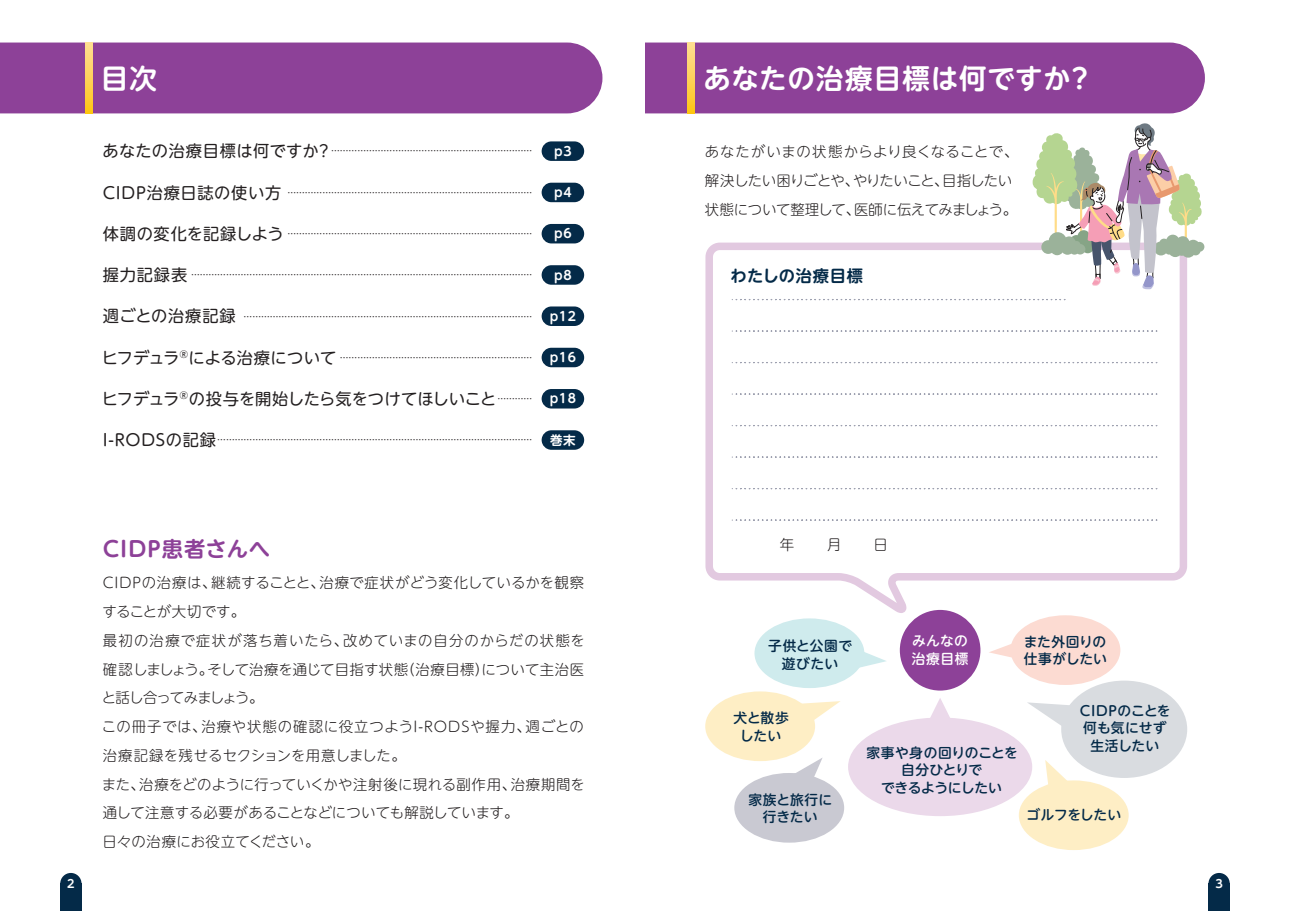
<style>
.page{position:relative;width:1290px;height:911px;background:#fff}
.page>*{position:absolute;margin:0;border:0;box-sizing:border-box;transform-origin:0 0}
.t1{font:700 27.5px "UD Shin M Go Pr 6 N De";letter-spacing:.03em;color:#fff}
.t2{font:700 21.25px "UD Shin M Go Pr 6 N De";letter-spacing:.05em;color:#8d4198}
.t3{font:16.25px "UD Shin M Go Pr 6 N";letter-spacing:-.005em;color:#231f20}
.t4{font:700 16.25px "UD Shin M Go Pr 6 N De";letter-spacing:.04em;color:#042a48}
.t5{font:300 14.38px/28.8px "UD Shin M Go Pr 6 N";letter-spacing:.015em;color:#231f20}
.t6{font:300 14.38px/28.8px "UD Shin M Go Pr 6 N";letter-spacing:-.015em;color:#231f20}
.t7{font:500 13.75px/17.5px "UD Shin M Go Pr 6 N";letter-spacing:.005em;color:#042a48;text-align:center}
.t8{font:500 13.75px/17.5px "UD Shin M Go Pr 6 N";letter-spacing:-.015em;color:#042a48;text-align:center}
.t9{font:500 13.75px/17.5px "UD Shin M Go Pr 6 N";letter-spacing:.025em;color:#042a48;text-align:center}
.t10{font:500 13.75px/17.5px "UD Shin M Go Pr 6 N";letter-spacing:.035em;color:#fff}
.t11{font:700 12.5px "UD Shin M Go Pr 6 N De";letter-spacing:.05em;color:#fff}
.t12{font:700 11.25px "UD Shin M Go Pr 6 N De";color:#fff}
.t13{font:8.75px "UD Shin M Go Pr 6 N";color:#231f20}
.s1{font-size:16.25px}
</style>
<div class="page">
<div style="left:542px;top:141px;width:42px;height:20px;background:#042a48;border-radius:10px"></div>
<div style="left:542px;top:183px;width:42px;height:19px;background:#042a48;border-radius:10px"></div>
<div style="left:542px;top:224px;width:42px;height:19px;background:#042a48;border-radius:10px"></div>
<div style="left:542px;top:265px;width:42px;height:20px;background:#042a48;border-radius:10px"></div>
<div style="left:542px;top:306px;width:42px;height:20px;background:#042a48;border-radius:10px"></div>
<div style="left:542px;top:348px;width:42px;height:19px;background:#042a48;border-radius:10px"></div>
<div style="left:542px;top:389px;width:42px;height:19px;background:#042a48;border-radius:10px"></div>
<div style="left:542px;top:430px;width:42px;height:20px;background:#042a48;border-radius:10px"></div>
<div style="left:1010px;top:615px;width:110px;height:70px;background:#fcdbd2;border-radius:50%"></div>
<svg style="left:989px;top:642px;width:24px;height:18px"></svg>
<div style="left:1061px;top:680px;width:126px;height:98px;background:#d9dce0;border-radius:50%"></div>
<svg style="left:1027px;top:702px;width:45px;height:31px"></svg>
<div style="left:1019px;top:780px;width:109px;height:70px;background:#feeec5;border-radius:50%"></div>
<svg style="left:1045px;top:760px;width:28px;height:26px"></svg>
<div style="left:734px;top:773px;width:110px;height:69px;background:#c9c9d2;border-radius:50%"></div>
<svg style="left:796px;top:758px;width:26px;height:22px"></svg>
<div style="left:705px;top:691px;width:110px;height:70px;background:#feeec5;border-radius:50%"></div>
<svg style="left:798px;top:701px;width:42px;height:22px"></svg>
<div style="left:754px;top:618px;width:110px;height:70px;background:#cfebed;border-radius:50%"></div>
<svg style="left:858px;top:651px;width:28px;height:18px"></svg>
<div style="left:848px;top:717px;width:184px;height:99px;background:#ebd9ea;border-radius:50%"></div>
<svg style="left:920px;top:698px;width:40px;height:21px"></svg>
<div style="left:900px;top:610px;width:80px;height:80px;background:#8d4198;border-radius:50%"></div>
<svg style="left:705px;top:242px;width:482px;height:379px"></svg>
<div style="left:645px;top:43px;width:560px;height:70px;background:#8d4198"></div>
<svg style="left:688px;top:43px;width:7px;height:70px"></svg>
<div style="left:0;top:43px;width:602px;height:70px;background:#8d4198"></div>
<svg style="left:85px;top:43px;width:7px;height:70px"></svg>
<div style="left:1066px;top:281px;width:103px;height:43px;background:#fff"></div>
<svg style="left:1032px;top:123px;width:172px;height:166px"></svg>
<div style="left:60px;top:883px;width:21px;height:28px;background:#042a48"></div>
<div style="left:60px;top:873px;width:21px;height:21px;background:#042a48;border-radius:50%"></div>
<div style="left:1208px;top:883px;width:22px;height:28px;background:#042a48"></div>
<div style="left:1208px;top:873px;width:22px;height:21px;background:#042a48;border-radius:50%"></div>
<h1 class="t1" style="left:101px;top:55px;width:58px">目次</h1>
<h1 class="t1" style="left:703px;top:55px;width:392px">あなたの治療目標は何ですか？</h1>
<p class="t13" style="left:103px;top:144px;width:431px"><span class="s1">あなたの治療目標は何ですか？</span>……………………………………………………………</p>
<h3 class="t11" style="left:554px;top:140px;width:19px">p3</h3>
<p class="t13" style="left:103px;top:185px;width:431px"><span class="s1">CIDP治療日誌の使い方</span> …………………………………………………………………………</p>
<h3 class="t11" style="left:554px;top:182px;width:19px">p4</h3>
<p class="t13" style="left:103px;top:226px;width:431px"><span class="s1">体調の変化を記録しよう</span> …………………………………………………………………………</p>
<h3 class="t11" style="left:554px;top:223px;width:19px">p6</h3>
<p class="t13" style="left:103px;top:268px;width:431px"><span class="s1">握力記録表</span> ………………………………………………………………………………………………………</p>
<h3 class="t11" style="left:554px;top:264px;width:19px">p8</h3>
<p class="t13" style="left:103px;top:309px;width:431px"><span class="s1">週ごとの治療記録</span> ………………………………………………………………………………………</p>
<h3 class="t11" style="left:550px;top:305px;width:28px">p12</h3>
<p class="t13" style="left:102px;top:350px;width:432px"><span class="s1">ヒフデュラ</span><sup>®</sup><span class="s1">による治療について</span> …………………………………………………………</p>
<h3 class="t11" style="left:550px;top:347px;width:28px">p16</h3>
<h3 class="t3" style="left:102px;top:385px;width:432px">ヒフデュラ<sup>®</sup>の投与を開始したら気をつけてほしいこと<sup>…………</sup></h3>
<h3 class="t11" style="left:550px;top:388px;width:28px">p18</h3>
<p class="t13" style="left:103px;top:433px;width:431px"><span class="s1">I-RODSの記録</span>………………………………………………………………………………………………</p>
<h3 class="t11" style="left:550px;top:429px;width:27px">巻末</h3>
<h2 class="t2" style="left:103px;top:530px;width:169px">CIDP患者さんへ</h2>
<p class="t5" style="left:102px;top:568px;width:485px">CIDPの治療は、継続することと、治療で症状がどう変化しているかを観察することが大切です。<br>最初の治療で症状が落ち着いたら、改めていまの自分のからだの状態を確認しましょう。そして治療を通じて目指す状態（治療目標）について主治医と話し合ってみましょう。<br>この冊子では、治療や状態の確認に役立つようI-RODSや握力、週ごとの治療記録を残せるセクションを用意しました。<br>また、治療をどのように行っていくかや注射後に現れる副作用、治療期間を通して注意する必要があることなどについても解説しています。<br>日々の治療にお役立てください。</p>
<h3 class="t6" style="left:705px;top:136px;width:315px">あなたがいまの状態からより良くなることで、解決したい困りごとや、やりたいこと、目指したい状態について整理して、医師に伝えてみましょう。</h3>
<h3 class="t4" style="left:730px;top:262px;width:134px">わたしの治療目標</h3>
<h3 class="t9" style="left:768px;top:636px;width:85px">子供と公園で遊びたい</h3>
<h3 class="t10" style="left:912px;top:631px;width:58px">みんなの治療目標</h3>
<h3 class="t7" style="left:1024px;top:632px;width:85px;text-align:left">また外回りの仕事がしたい</h3>
<h3 class="t7" style="left:733px;top:708px;width:57px">犬と散歩したい</h3>
<h3 class="t7" style="left:748px;top:790px;width:85px">家族と旅行に行きたい</h3>
<h3 class="t8" style="left:866px;top:743px;width:153px">家事や身の回りのことを自分ひとりで<br>できるようにしたい</h3>
<h3 class="t7" style="left:1080px;top:700px;width:92px">CIDPのことを何も気にせず生活したい</h3>
<h3 class="t7" style="left:1026px;top:805px;width:96px">ゴルフをしたい</h3>
<p class="t12" style="left:67px;top:874px;width:9px">2</p>
<p class="t12" style="left:1215px;top:874px;width:9px">3</p>
</div>
